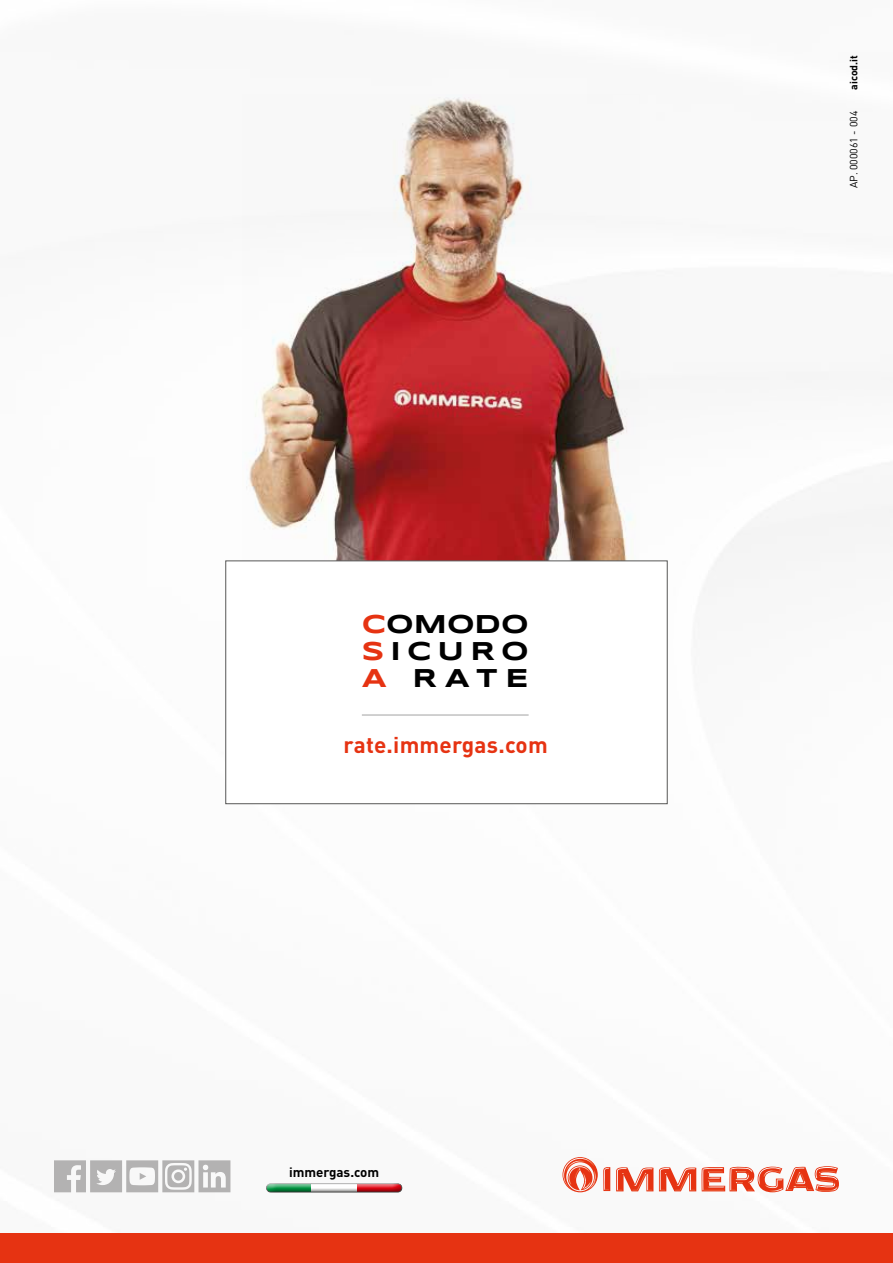
<style>
.page{position:relative;width:893px;height:1263px;background:#fff}
.page>*{position:absolute;margin:0;border:0;box-sizing:border-box;transform-origin:0 0}
.t1{font:700 26.7px/26.7px "Syncopate";letter-spacing:.23em;color:#000;text-align:justify}
.t2{font:700 22.5px "DIN";letter-spacing:.01em;color:#e63312}
.t3{font:700 13.35px "DIN";color:#000}
.t4{font:10.5px "DIN";color:#000}
.t5{font:700 10.5px "DIN";color:#000}
.s1{color:#e63312}
</style>
<div class="page">
<img style="left:246px;top:97px;width:393px;height:463px">
<div style="left:225px;top:560px;width:443px;height:244px;background:#fff;border:1px solid #575756"></div>
<svg style="left:266px;top:1183px;width:137px;height:10px"></svg>
<div style="left:0;top:1233px;width:893px;height:30px;background:#e63312"></div>
<svg style="left:616px;top:1167px;width:37px;height:24px"></svg>
<svg style="left:659px;top:1166px;width:180px;height:26px"></svg>
<svg style="left:562px;top:1157px;width:48px;height:35px"></svg>
<hr style="left:362px;top:714px;width:167px;height:1px;background:#575756">
<svg style="left:54px;top:1160px;width:176px;height:32px"></svg>
<p class="t1" style="left:362px;top:611px;width:168px"><span class="s1">C</span>OMODO <span class="s1">S</span>ICURO <span class="s1">A</span> RATE</p>
<p class="t2" style="left:344px;top:730px;width:206px">rate.immergas.com</p>
<p class="t3" style="left:289px;top:1163px;width:92px">immergas.com</p>
<p class="t5" style="left:847px;top:90px;width:36px;rotate:-90deg">aicod.it</p>
<p class="t4" style="left:847px;top:188px;width:79px;rotate:-90deg">AP. 000061 - 004</p>
</div>
